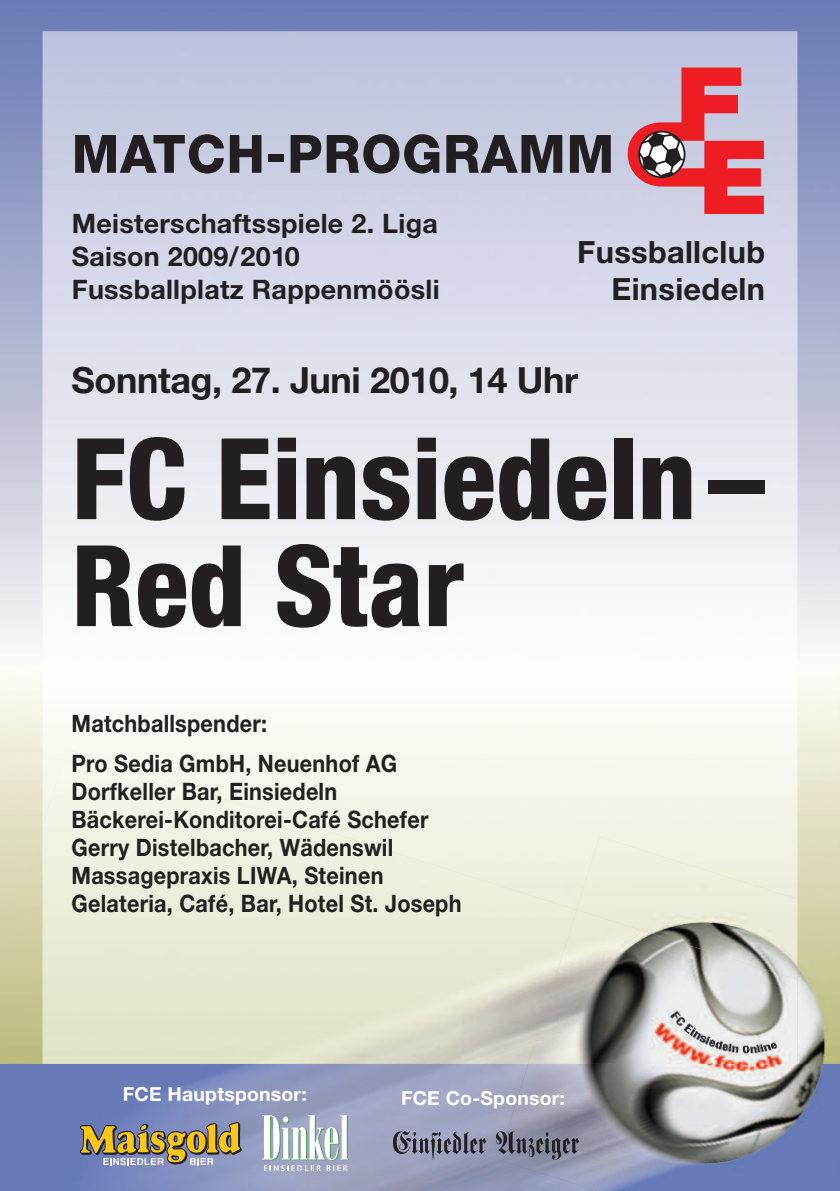
<style>
.page{position:relative;width:840px;height:1191px;background:#fff}
.page>*{position:absolute;margin:0;border:0;box-sizing:border-box;transform-origin:0 0}
.t1{font:800 condensed 112.8px/107px "Helvetica Neue";color:#231f20}
.t2{font:800 52.8px "Helvetica Neue";letter-spacing:.02em;color:#231f20}
.t3{font:700 36px "Helvetica Neue";letter-spacing:-.01em;color:#231f20}
.t4{font:700 30.6px/36.2px "Helvetica Neue";letter-spacing:.01em;color:#231f20;text-align:right}
.t5{font:700 26.8px/32.6px "Helvetica Neue";letter-spacing:.01em;color:#231f20}
.t6{font:700 24px/28px "Helvetica Neue";letter-spacing:.01em;color:#231f20;scale:.9 1}
.t7{font:700 19.4px "Helvetica Neue";letter-spacing:.01em;color:#fff}
</style>
<div class="page">
<img style="left:0;top:0;width:839px;height:899px">
<img style="left:43px;top:31px;width:754px;height:805px">
<img style="left:0;top:825px;width:43px;height:239px">
<img style="left:43px;top:749px;width:533px;height:315px">
<img style="left:0;top:1064px;width:497px;height:127px">
<img style="left:797px;top:899px;width:42px;height:80px">
<div style="left:576px;top:836px;width:221px;height:74px;background:#f0efe0"></div>
<img style="left:797px;top:979px;width:42px;height:85px">
<img style="left:528px;top:910px;width:269px;height:154px">
<img style="left:497px;top:1064px;width:342px;height:127px">
<svg style="left:627px;top:68px;width:136px;height:146px;background:#d17c8a"></svg>
<img style="left:393px;top:1131px;width:185px;height:28px">
<svg style="left:262px;top:1115px;width:87px;height:56px"></svg>
<svg style="left:80px;top:1122px;width:162px;height:43px;background:#988d6c"></svg>
<h2 class="t2" style="left:72px;top:135px;width:543px">MATCH-PROGRAMM</h2>
<p class="t5" style="left:72px;top:207px;width:369px">Meisterschaftsspiele 2. Liga<br>Saison 2009/2010<br>Fussballplatz Rappenmöösli</p>
<p class="t4" style="left:577px;top:234px;width:189px">Fussballclub<br>Einsiedeln</p>
<h3 class="t3" style="left:71px;top:358px;width:508px">Sonntag, 27. Juni 2010, 14 Uhr</h3>
<h1 class="t1" style="left:71px;top:435px;width:694px">FC Einsiedeln–<br>Red Star</h1>
<p class="t6" style="left:71px;top:703px;width:363px;line-height:39.4px">Matchballspender:<br>Pro Sedia GmbH, Neuenhof AG</p>
<p class="t6" style="left:71px;top:776px;width:434px">Dorfkeller Bar, Einsiedeln Bäckerei-Konditorei-Café Schefer Gerry Distelbacher, Wädenswil Massagepraxis LIWA, Steinen Gelateria, Café, Bar, Hotel St. Joseph</p>
<p class="t7" style="left:123px;top:1082px;width:185px">FCE Hauptsponsor:</p>
<p class="t7" style="left:401px;top:1086px;width:165px">FCE Co-Sponsor:</p>
</div>
